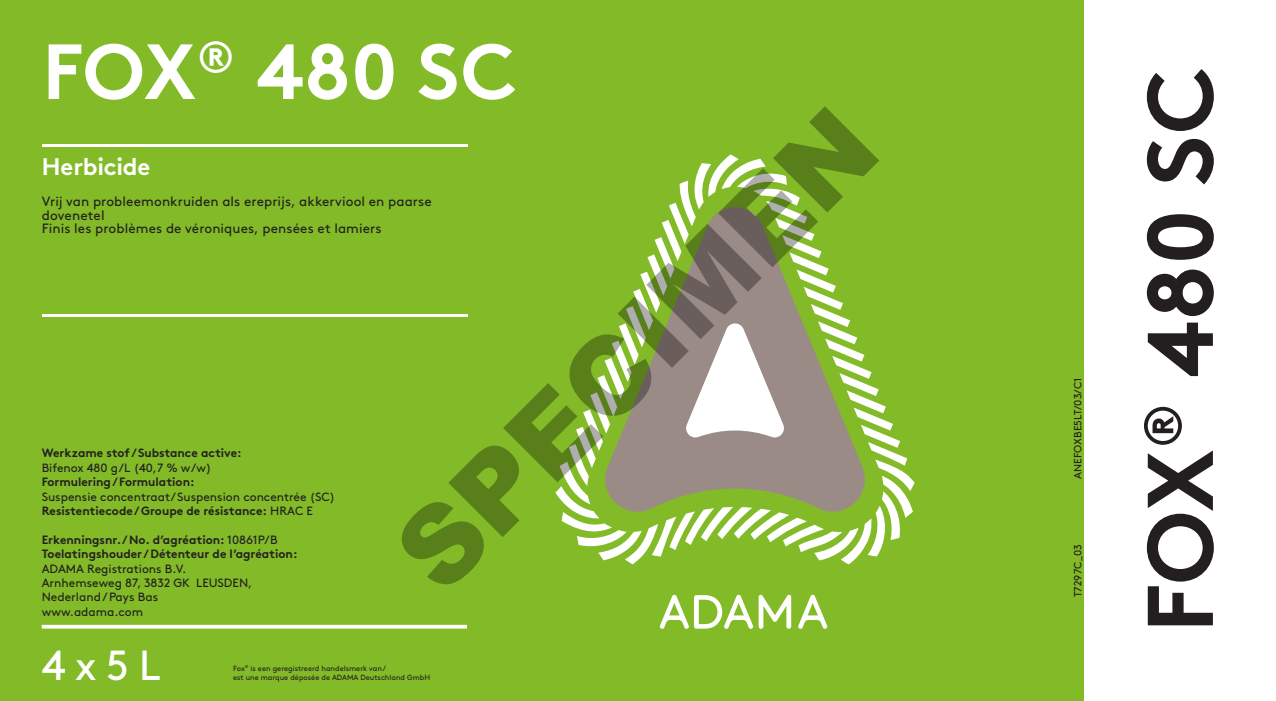
<style>
.page{position:relative;width:1276px;height:701px;background:#fff}
.page>*{position:absolute;margin:0;border:0;box-sizing:border-box;transform-origin:0 0}
.t1{font:900 107.25px "Arial";color:rgb(0 0 0/.32)}
.t2{font:700 93px "Brown Pro";color:#231f20}
.t3{font:700 78px "Brown Pro";color:#fff}
.t4{font:42px "Brown Pro";color:#fff}
.t5{font:700 24px "Brown Pro";letter-spacing:-.01em;color:#fff}
.t6{font:13.5px/13.5px "Brown Pro";letter-spacing:.005em;color:#231f20}
.t7{font:700 12px "Brown Pro";color:#231f20}
.t8{font:12px "Brown Pro";color:#231f20}
.t9{font:10.5px "Brown Pro";color:#231f20}
.t10{font:7.5px "Brown Pro";color:#231f20}
.s1{font-weight:400}
</style>
<div class="page">
<div style="left:0;top:0;width:1083px;height:701px;background:#82bb27"></div>
<svg style="left:555px;top:154px;width:359px;height:410px"></svg>
<svg style="left:602px;top:201px;width:266px;height:314px"></svg>
<hr style="left:42px;top:625px;width:425px;height:3px;background:#fff">
<hr style="left:42px;top:314px;width:425px;height:3px;background:#fff">
<hr style="left:42px;top:144px;width:425px;height:3px;background:#fff">
<svg style="left:798px;top:595px;width:29px;height:34px"></svg>
<svg style="left:660px;top:595px;width:131px;height:34px"></svg>
<p class="t3" style="left:42px;top:8px;width:476px">FOX<sup>®</sup> 480 SC</p>
<h1 class="t1" style="left:360px;top:515px;width:627px;rotate:-45deg">SPECIMEN</h1>
<p class="t5" style="left:42px;top:147px;width:110px">Herbicide</p>
<p class="t6" style="left:42px;top:194px;width:391px">Vrij van probleemonkruiden als ereprijs, akkerviool en paarse dovenetel</p>
<p class="t6" style="left:42px;top:221px;width:341px">Finis les problèmes de véroniques, pensées et lamiers</p>
<p class="t7" style="left:42px;top:443px;width:201px">Werkzame stof / Substance active:</p>
<p class="t8" style="left:42px;top:458px;width:171px">Bifenox 480 g/L (40,7 % w/w)</p>
<p class="t7" style="left:42px;top:472px;width:154px">Formulering / Formulation:</p>
<p class="t8" style="left:42px;top:487px;width:295px">Suspensie concentraat/ Suspension concentrée (SC)</p>
<p class="t7" style="left:42px;top:501px;width:273px">Resistentiecode / Groupe de résistance: <span class="s1">HRAC E</span></p>
<p class="t7" style="left:42px;top:530px;width:237px">Erkenningsnr. / No. d’agréation: <span class="s1">10861P/B</span></p>
<p class="t7" style="left:42px;top:544px;width:257px">Toelatingshouder / Détenteur de l’agréation:</p>
<p class="t8" style="left:42px;top:559px;width:146px">ADAMA Registrations B.V.</p>
<p class="t8" style="left:42px;top:574px;width:212px">Arnhemseweg 87, 3832 GK LEUSDEN,</p>
<p class="t8" style="left:42px;top:588px;width:118px">Nederland / Pays Bas</p>
<p class="t8" style="left:42px;top:602px;width:103px">www.adama.com</p>
<p class="t4" style="left:42px;top:633px;width:121px">4 x 5 L</p>
<p class="t10" style="left:233px;top:662px;width:155px">Fox<sup>®</sup> is een geregistreerd handelsmerk van /</p>
<p class="t10" style="left:233px;top:671px;width:198px">est une marque déposée de ADAMA Deutschland GmbH</p>
<p class="t9" style="left:1069px;top:479px;width:103px;rotate:-90deg">ANEFOXBE5LT/03/C1</p>
<p class="t9" style="left:1069px;top:597px;width:54px;rotate:-90deg">T7297C_03</p>
<p class="t2" style="left:1105px;top:633px;width:567px;rotate:-90deg">FOX<sup>®</sup> 480 SC</p>
</div>
